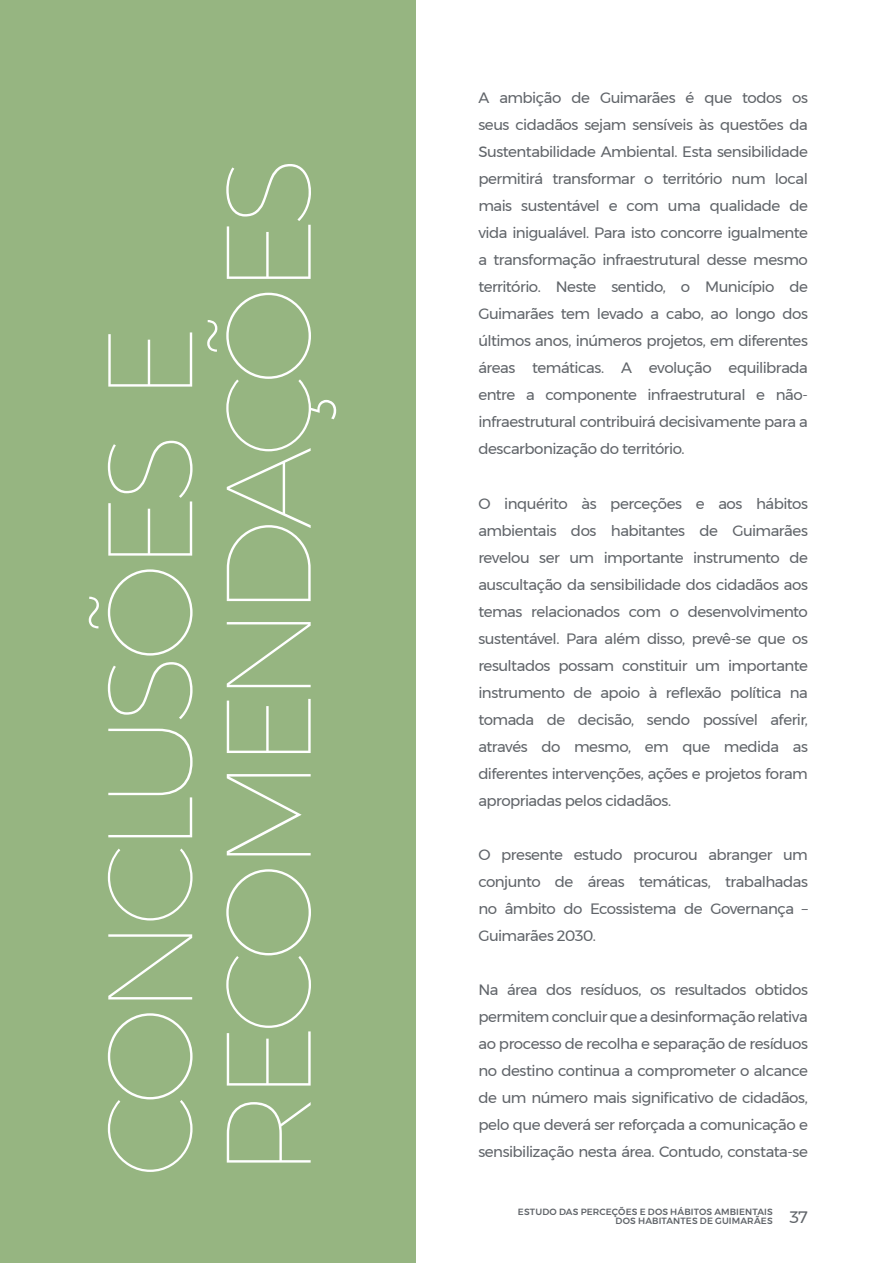
<style>
.page{position:relative;width:893px;height:1263px;background:#fff}
.page>*{position:absolute;margin:0;border:0;box-sizing:border-box;transform-origin:0 0}
.t1{font:100 120px/118.5px "Montserrat";letter-spacing:-.08em;color:#fff}
.t2{font:16.5px "Montserrat";color:#606469}
.t3{font:15px/27px "Montserrat";letter-spacing:-.035em;color:#606469;text-align:justify}
.t4{font:500 9px/9px "Montserrat";letter-spacing:.015em;color:#606469;text-align:right}
</style>
<div class="page">
<div style="left:0;top:0;width:415px;height:1263px;background:#96b581"></div>
<h1 class="t1" style="left:88px;top:1178px;width:1024px;rotate:-90deg">CONCLUSÕES E<br>RECOMENDAÇÕES</h1>
<p class="t3" style="left:478px;top:84px;width:331px">A ambição de Guimarães é que todos os seus cidadãos sejam sensíveis às questões da Sustentabilidade Ambiental. Esta sensibilidade permitirá transformar o território num local mais sustentável e com uma qualidade de vida inigualável. Para isto concorre igualmente a transformação infraestrutural desse mesmo território. Neste sentido, o Município de Guimarães tem levado a cabo, ao longo dos últimos anos, inúmeros projetos, em diferentes áreas temáticas. A evolução equilibrada entre a componente infraestrutural e não&shy;infraestrutural contribuirá decisivamente para a descarbonização do território.</p>
<p class="t3" style="left:478px;top:489px;width:331px">O inquérito às perceções e aos hábitos ambientais dos habitantes de Guimarães revelou ser um importante instrumento de auscultação da sensibilidade dos cidadãos aos temas relacionados com o desenvolvimento sustentável. Para além disso, prevê-se que os resultados possam constituir um importante instrumento de apoio à reflexão política na tomada de decisão, sendo possível aferir, através do mesmo, em que medida as diferentes intervenções, ações e projetos foram apropriadas pelos cidadãos.</p>
<p class="t3" style="left:478px;top:840px;width:331px">O presente estudo procurou abranger um conjunto de áreas temáticas, trabalhadas no âmbito do Ecossistema de Governança – Guimarães 2030.</p>
<p class="t3" style="left:478px;top:975px;width:331px">Na área dos resíduos, os resultados obtidos permitem concluir que a desinformação relativa ao processo de recolha e separação de resíduos no destino continua a comprometer o alcance de um número mais significativo de cidadãos, pelo que deverá ser reforçada a comunicação e sensibilização nesta área. Contudo, constata-se</p>
<p class="t4" style="left:518px;top:1207px;width:256px">ESTUDO DAS PERCEÇÕES E DOS HÁBITOS AMBIENTAIS<br>DOS HABITANTES DE GUIMARÃES</p>
<p class="t2" style="left:789px;top:1204px;width:20px">37</p>
</div>
